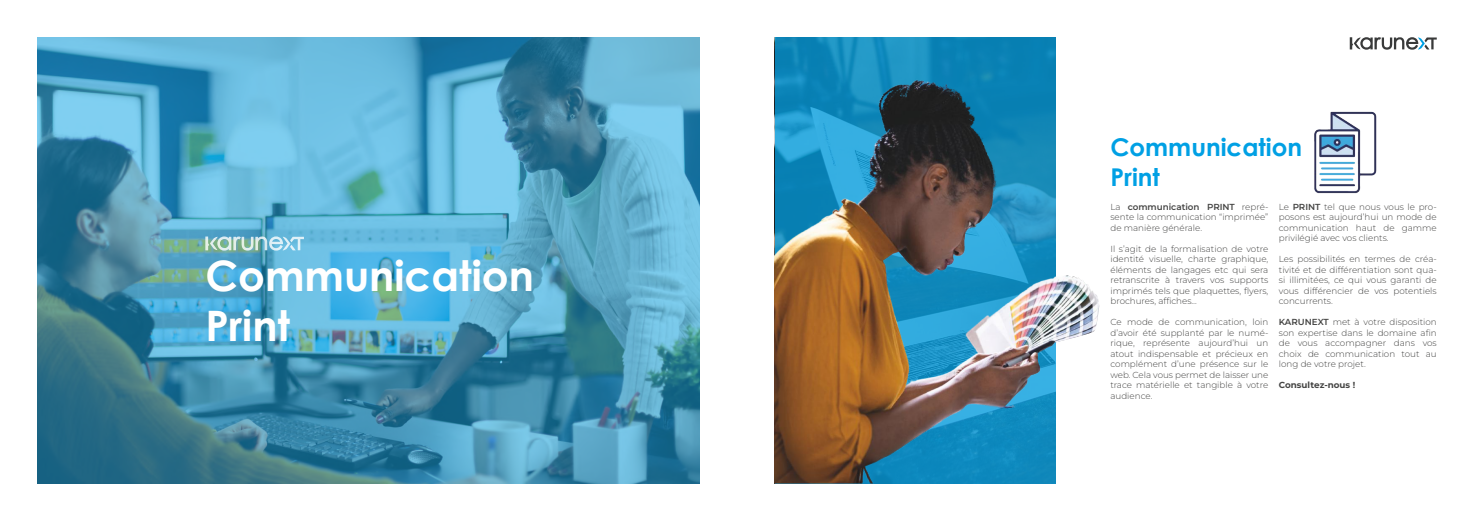
<style>
.page{position:relative;width:1474px;height:521px;background:#fff}
.page>*{position:absolute;margin:0;border:0;box-sizing:border-box;transform-origin:0 0}
.t1{font:700 42px/50.4px "Century Gothic";color:#fff}
.t2{font:700 24.5px/29.4px "Century Gothic";color:#00a0e4}
.t3{font:300 8.75px/10.5px "Montserrat";color:#444443;text-align:justify}
.t4{font:700 8.75px "Montserrat";color:#444443}
.s1{font-weight:600}
</style>
<div class="page">
<svg style="left:1349px;top:37px;width:87px;height:13px"></svg>
<img style="left:1314px;top:111px;width:63px;height:82px">
<svg style="left:37px;top:37px;width:662px;height:447px;background:#4e9bba"></svg>
<svg style="left:205px;top:236px;width:99px;height:15px"></svg>
<svg style="left:774px;top:37px;width:281px;height:25px;background:#1088b9"></svg>
<img style="left:774px;top:62px;width:325px;height:422px">
<h1 class="t1" style="left:205px;top:248px;width:330px">Communication<br>Print</h1>
<h2 class="t2" style="left:1110px;top:131px;width:193px">Communication<br>Print</h2>
<p class="t3" style="left:1110px;top:201px;width:159px">La <span class="s1">communication PRINT</span> repré&shy;sente la communication “imprimée” de manière générale.</p>
<p class="t3" style="left:1110px;top:243px;width:159px">Il s’agit de la formalisation de votre identité visuelle, charte graphique, éléments de langages etc qui sera retranscrite à travers vos supports imprimés tels que plaquettes, flyers, brochures, affiches…</p>
<p class="t3" style="left:1110px;top:317px;width:159px">Ce mode de communication, loin d’avoir été supplanté par le numé&shy;rique, représente aujourd’hui un atout indispensable et précieux en complément d’une présence sur le web. Cela vous permet de laisser une trace matérielle et tangible à votre audience.</p>
<p class="t3" style="left:1278px;top:201px;width:159px">Le <span class="s1">PRINT</span> tel que nous vous le pro&shy;posons est aujourd’hui un mode de communication haut de gamme privilégié avec vos clients.</p>
<p class="t3" style="left:1278px;top:254px;width:159px">Les possibilités en termes de créa&shy;tivité et de différentiation sont qua&shy;si illimitées, ce qui vous garanti de vous différencier de vos potentiels concurrents.</p>
<p class="t3" style="left:1278px;top:317px;width:159px"><span class="s1">KARUNEXT</span> met à votre disposition son expertise dans le domaine afin de vous accompagner dans vos choix de communication tout au long de votre projet.</p>
<p class="t4" style="left:1278px;top:379px;width:78px">Consultez-nous !</p>
</div>
